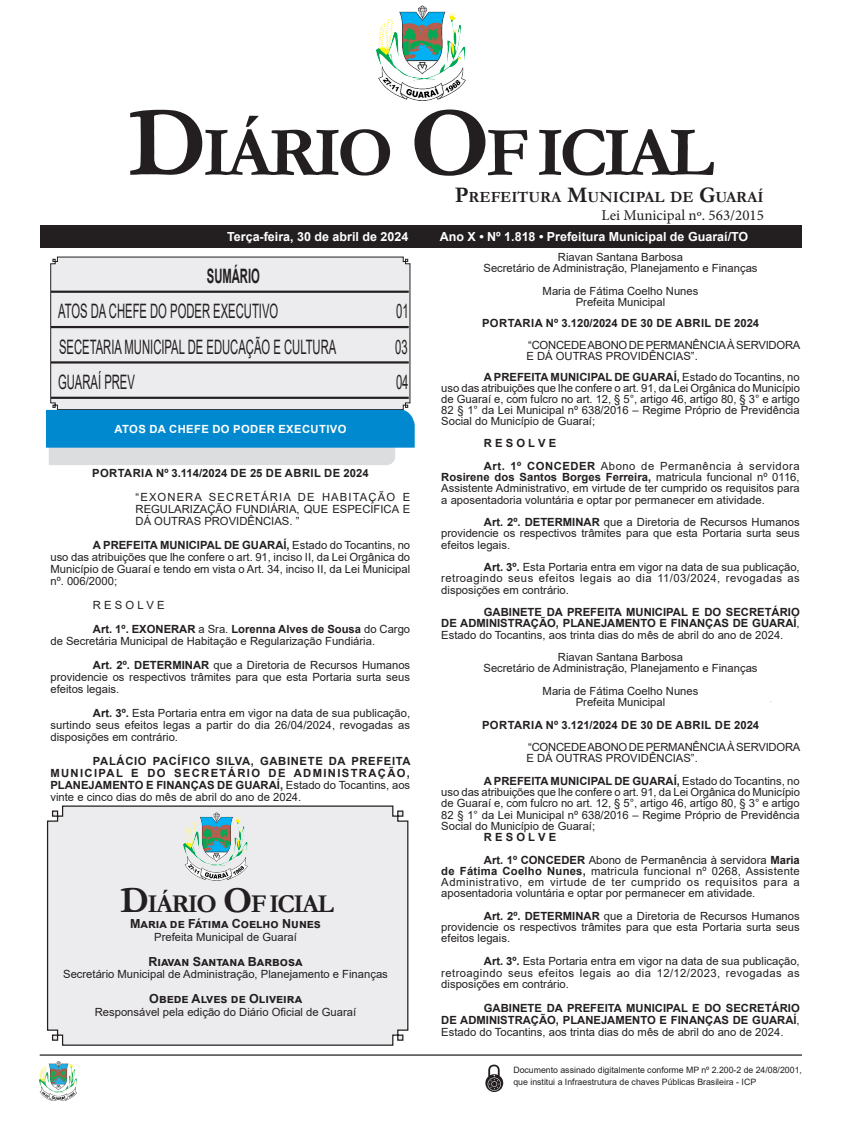
<style>
.page{position:relative;width:851px;height:1134px;background:#fff}
.page>*{position:absolute;margin:0;border:0;box-sizing:border-box;transform-origin:0 0}
.CORPO_DE_TEXTO{font:700 70.88px "Garamond";letter-spacing:-.06em;color:#231f20}
.CORPO_DE_TEXTO-2{font:700 25.88px "Garamond";letter-spacing:-.06em;color:#231f20}
.Nome_Secretário{font:19.88px "Arial";color:#231f20;scale:.57 1}
.Nome_Secretário-2{font:700 19.88px "Arial";color:#231f20;scale:.57 1}
.CORPO_DE_TEXTO-3{font:700 15.62px "Garamond";color:#231f20}
.t1{font:15px "Minion Pro";color:#231f20}
.t2{font:700 12.5px "Arial";color:#fff}
.Assinatura{font:700 12.5px "Arial";color:#231f20}
.CORPO_DE_TEXTO-4{font:11.25px/11.2px "Arial";color:#231f20;text-align:justify}
.CORPO_DE_TEXTO-5{font:700 11.25px/12px "Arial";color:#231f20;text-align:justify}
.Assinatura-2{font:11.25px "Arial";color:#231f20}
.EMENTA{font:11.25px/10.8px "Arial";letter-spacing:-.02em;color:#231f20}
.TITULOS{font:700 11.25px "Arial";letter-spacing:.035em;color:#231f20}
.EMENTA-2{font:11.25px/12px "Arial";color:#231f20;text-align:justify}
.Chancela2{font:700 11.25px "Arial";letter-spacing:.035em;color:#fff}
.CORPO_DE_TEXTO-6{font:8.75px/12.5px "Arial";color:#231f20}
.s1{font-size:101.25px}
.s2{font-size:22.38px}
.s3{font-weight:700}
.s4{font-weight:400}
.s5{font-size:36.88px}
</style>
<div class="page">
<div style="left:40px;top:225px;width:761px;height:22px;background:#231f20"></div>
<hr style="left:40px;top:1054px;width:761px;height:2px;background:#231f20">
<img style="left:376px;top:5px;width:89px;height:95px">
<img style="left:40px;top:1061px;width:37px;height:39px">
<svg style="left:485px;top:1065px;width:18px;height:27px"></svg>
<div style="left:46px;top:805px;width:363px;height:241px;background:#ececee"></div>
<img style="left:183px;top:812px;width:64px;height:68px">
<svg style="left:50px;top:256px;width:360px;height:154px;background:#dddcde"></svg>
<svg style="left:46px;top:410px;width:368px;height:55px;background:#46a4d4"></svg>
<p class="CORPO_DE_TEXTO" style="left:128px;top:105px;width:587px"><span class="s1">D</span>IÁRIO <span class="s1">O</span>F ICIAL</p>
<p class="CORPO_DE_TEXTO-3" style="left:455px;top:186px;width:310px"><span class="s2">P</span>REFEITURA <span class="s2">M</span>UNICIPAL DE <span class="s2">G</span>UARAÍ</p>
<p class="t1" style="left:601px;top:205px;width:164px">Lei Municipal nº. 563/2015</p>
<p class="t2" style="left:227px;top:228px;width:183px">Terça-feira, 30 de abril de 2024</p>
<p class="t2" style="left:439px;top:228px;width:310px">Ano X • Nº 1.818 • Prefeitura Municipal de Guaraí/TO</p>
<p class="Nome_Secretário-2" style="left:207px;top:262px;width:95px">SUMÁRIO</p>
<p class="Nome_Secretário" style="left:58px;top:298px;width:388px">ATOS DA CHEFE DO PODER EXECUTIVO</p>
<p class="Nome_Secretário" style="left:396px;top:298px;width:23px">01</p>
<p class="Nome_Secretário" style="left:59px;top:333px;width:488px">SECETARIA MUNICIPAL DE EDUCAÇÃO E CULTURA</p>
<p class="Nome_Secretário" style="left:395px;top:333px;width:23px">03</p>
<p class="Nome_Secretário" style="left:58px;top:368px;width:136px">GUARAÍ PREV</p>
<p class="Nome_Secretário" style="left:396px;top:368px;width:23px">04</p>
<p class="Chancela2" style="left:114px;top:421px;width:233px">ATOS DA CHEFE DO PODER EXECUTIVO</p>
<p class="TITULOS" style="left:92px;top:465px;width:278px">PORTARIA Nº 3.114/2024 DE 25 DE ABRIL DE 2024</p>
<p class="EMENTA-2" style="left:135px;top:491px;width:276px">“EXONERA SECRETÁRIA DE HABITAÇÃO E REGULARIZAÇÃO FUNDIÁRIA, QUE ESPECIFICA E DÁ OUTRAS PROVIDÊNCIAS. ”</p>
<p class="CORPO_DE_TEXTO-4" style="left:50px;top:539px;width:361px;line-height:12px;text-indent:43px"><span class="s3">A PREFEITA MUNICIPAL DE GUARAÍ,</span> Estado do Tocantins, no uso das atribuições que lhe confere o art. 91, inciso II, da Lei Orgânica do Município de Guaraí e tendo em vista o Art. 34, inciso II, da Lei Municipal nº. 006/2000;</p>
<p class="CORPO_DE_TEXTO-4" style="left:93px;top:599px;width:73px">R E S O L V E</p>
<p class="CORPO_DE_TEXTO-4" style="left:50px;top:623px;width:361px;line-height:12px;text-indent:43px"><span class="s3">Art. 1º. EXONERAR</span> a Sra. <span class="s3">Lorenna Alves de Sousa</span> do Cargo de Secretária Municipal de Habitação e Regularização Fundiária.</p>
<p class="CORPO_DE_TEXTO-4" style="left:50px;top:659px;width:361px;line-height:12px;text-indent:43px"><span class="s3">Art. 2º. DETERMINAR</span> que a Diretoria de Recursos Humanos providencie os respectivos trâmites para que esta Portaria surta seus efeitos legais.</p>
<p class="CORPO_DE_TEXTO-4" style="left:50px;top:707px;width:361px;line-height:12px;text-indent:43px"><span class="s3">Art. 3º.</span> Esta Portaria entra em vigor na data de sua publicação, surtindo seus efeitos legas a partir do dia 26/04/2024, revogadas as disposições em contrário.</p>
<p class="CORPO_DE_TEXTO-5" style="left:50px;top:755px;width:362px;text-indent:43px">PALÁCIO PACÍFICO SILVA, GABINETE DA PREFEITA MUNICIPAL E DO SECRETÁRIO DE ADMINISTRAÇÃO, PLANEJAMENTO E FINANÇAS DE GUARAÍ, <span class="s4">Estado do Tocantins, aos vinte e cinco dias do mês de abril do ano de 2024.</span></p>
<p class="CORPO_DE_TEXTO-2" style="left:120px;top:886px;width:215px"><span class="s5">D</span>IÁRIO <span class="s5">O</span>F ICIAL</p>
<p class="Assinatura" style="left:130px;top:915px;width:192px">Maria de Fátima Coelho Nunes</p>
<p class="Assinatura-2" style="left:154px;top:929px;width:144px">Prefeita Municipal de Guaraí</p>
<p class="Assinatura" style="left:148px;top:952px;width:155px">Riavan Santana Barbosa</p>
<p class="Assinatura-2" style="left:63px;top:966px;width:326px">Secretário Municipal de Administração, Planejamento e Finanças</p>
<p class="Assinatura" style="left:149px;top:990px;width:154px">Obede Alves de Oliveira</p>
<p class="Assinatura-2" style="left:95px;top:1004px;width:263px">Responsável pela edição do Diário Oficial de Guaraí</p>
<p class="Assinatura-2" style="left:558px;top:249px;width:127px">Riavan Santana Barbosa</p>
<p class="Assinatura-2" style="left:483px;top:261px;width:275px">Secretário de Administração, Planejamento e Finanças</p>
<p class="Assinatura-2" style="left:542px;top:283px;width:157px">Maria de Fátima Coelho Nunes</p>
<p class="Assinatura-2" style="left:575px;top:294px;width:91px">Prefeita Municipal</p>
<p class="TITULOS" style="left:482px;top:316px;width:278px">PORTARIA Nº 3.120/2024 DE 30 DE ABRIL DE 2024</p>
<p class="EMENTA" style="left:526px;top:340px;width:275px">“CONCEDE ABONO DE PERMANÊNCIA À SERVIDORA<br>E DÁ OUTRAS PROVIDÊNCIAS”.</p>
<p class="CORPO_DE_TEXTO-4" style="left:441px;top:372px;width:360px;line-height:10.9px;text-indent:43px"><span class="s3">A PREFEITA MUNICIPAL DE GUARAÍ,</span> Estado do Tocantins, no uso das atribuições que lhe confere o art. 91, da Lei Orgânica do Município de Guaraí e, com fulcro no art. 12, § 5°, artigo 46, artigo 80, § 3° e artigo 82 § 1° da Lei Municipal nº 638/2016 – Regime Próprio de Previdência Social do Município de Guaraí;</p>
<p class="CORPO_DE_TEXTO-5" style="left:484px;top:437px;width:74px">R E S O L V E</p>
<p class="CORPO_DE_TEXTO-4" style="left:441px;top:460px;width:360px;text-indent:43px"><span class="s3">Art. 1º CONCEDER</span> Abono de Permanência à servidora <span class="s3">Rosirene dos Santos Borges Ferreira,</span> matricula funcional nº 0116, Assistente Administrativo, em virtude de ter cumprido os requisitos para a aposentadoria voluntária e optar por permanecer em atividade.</p>
<p class="CORPO_DE_TEXTO-4" style="left:441px;top:516px;width:360px;text-indent:43px"><span class="s3">Art. 2º. DETERMINAR</span> que a Diretoria de Recursos Humanos providencie os respectivos trâmites para que esta Portaria surta seus efeitos legais.</p>
<p class="CORPO_DE_TEXTO-4" style="left:441px;top:561px;width:360px;text-indent:43px"><span class="s3">Art. 3º.</span> Esta Portaria entra em vigor na data de sua publicação, retroagindo seus efeitos legais ao dia 11/03/2024, revogadas as disposições em contrário.</p>
<p class="CORPO_DE_TEXTO-5" style="left:441px;top:607px;width:360px;line-height:11.2px;text-indent:43px">GABINETE DA PREFEITA MUNICIPAL E DO SECRETÁRIO DE ADMINISTRAÇÃO, PLANEJAMENTO E FINANÇAS DE GUARAÍ<span class="s4">, Estado do Tocantins, aos trinta dias do mês de abril do ano de 2024.</span></p>
<p class="Assinatura-2" style="left:558px;top:649px;width:127px">Riavan Santana Barbosa</p>
<p class="Assinatura-2" style="left:483px;top:661px;width:275px">Secretário de Administração, Planejamento e Finanças</p>
<p class="Assinatura-2" style="left:542px;top:683px;width:157px">Maria de Fátima Coelho Nunes</p>
<p class="Assinatura-2" style="left:575px;top:694px;width:91px">Prefeita Municipal</p>
<p class="TITULOS" style="left:482px;top:717px;width:278px">PORTARIA Nº 3.121/2024 DE 30 DE ABRIL DE 2024</p>
<p class="EMENTA" style="left:526px;top:741px;width:275px;line-height:11.2px">“CONCEDE ABONO DE PERMANÊNCIA À SERVIDORA<br>E DÁ OUTRAS PROVIDÊNCIAS”.</p>
<p class="CORPO_DE_TEXTO-4" style="left:441px;top:775px;width:360px;text-indent:43px"><span class="s3">A PREFEITA MUNICIPAL DE GUARAÍ,</span> Estado do Tocantins, no uso das atribuições que lhe confere o art. 91, da Lei Orgânica do Município de Guaraí e, com fulcro no art. 12, § 5°, artigo 46, artigo 80, § 3° e artigo 82 § 1° da Lei Municipal nº 638/2016 – Regime Próprio de Previdência Social do Município de Guaraí;</p>
<p class="CORPO_DE_TEXTO-5" style="left:484px;top:831px;width:74px">R E S O L V E</p>
<p class="CORPO_DE_TEXTO-4" style="left:441px;top:854px;width:360px;text-indent:43px"><span class="s3">Art. 1º CONCEDER</span> Abono de Permanência à servidora <span class="s3">Maria de Fátima Coelho Nunes,</span> matricula funcional nº 0268, Assistente Administrativo, em virtude de ter cumprido os requisitos para a aposentadoria voluntária e optar por permanecer em atividade.</p>
<p class="CORPO_DE_TEXTO-4" style="left:441px;top:910px;width:360px;text-indent:43px"><span class="s3">Art. 2º. DETERMINAR</span> que a Diretoria de Recursos Humanos providencie os respectivos trâmites para que esta Portaria surta seus efeitos legais.</p>
<p class="CORPO_DE_TEXTO-4" style="left:441px;top:955px;width:360px;line-height:11.8px;text-indent:43px"><span class="s3">Art. 3º.</span> Esta Portaria entra em vigor na data de sua publicação, retroagindo seus efeitos legais ao dia 12/12/2023, revogadas as disposições em contrário.</p>
<p class="CORPO_DE_TEXTO-5" style="left:441px;top:1002px;width:360px;text-indent:43px">GABINETE DA PREFEITA MUNICIPAL E DO SECRETÁRIO DE ADMINISTRAÇÃO, PLANEJAMENTO E FINANÇAS DE GUARAÍ<span class="s4">, Estado do Tocantins, aos trinta dias do mês de abril do ano de 2024.</span></p>
<p class="CORPO_DE_TEXTO-6" style="left:513px;top:1063px;width:290px">Documento assinado digitalmente conforme MP nº 2.200-2 de 24/08/2001, que institui a Infraestrutura de chaves Públicas Brasileira - ICP</p>
</div>
